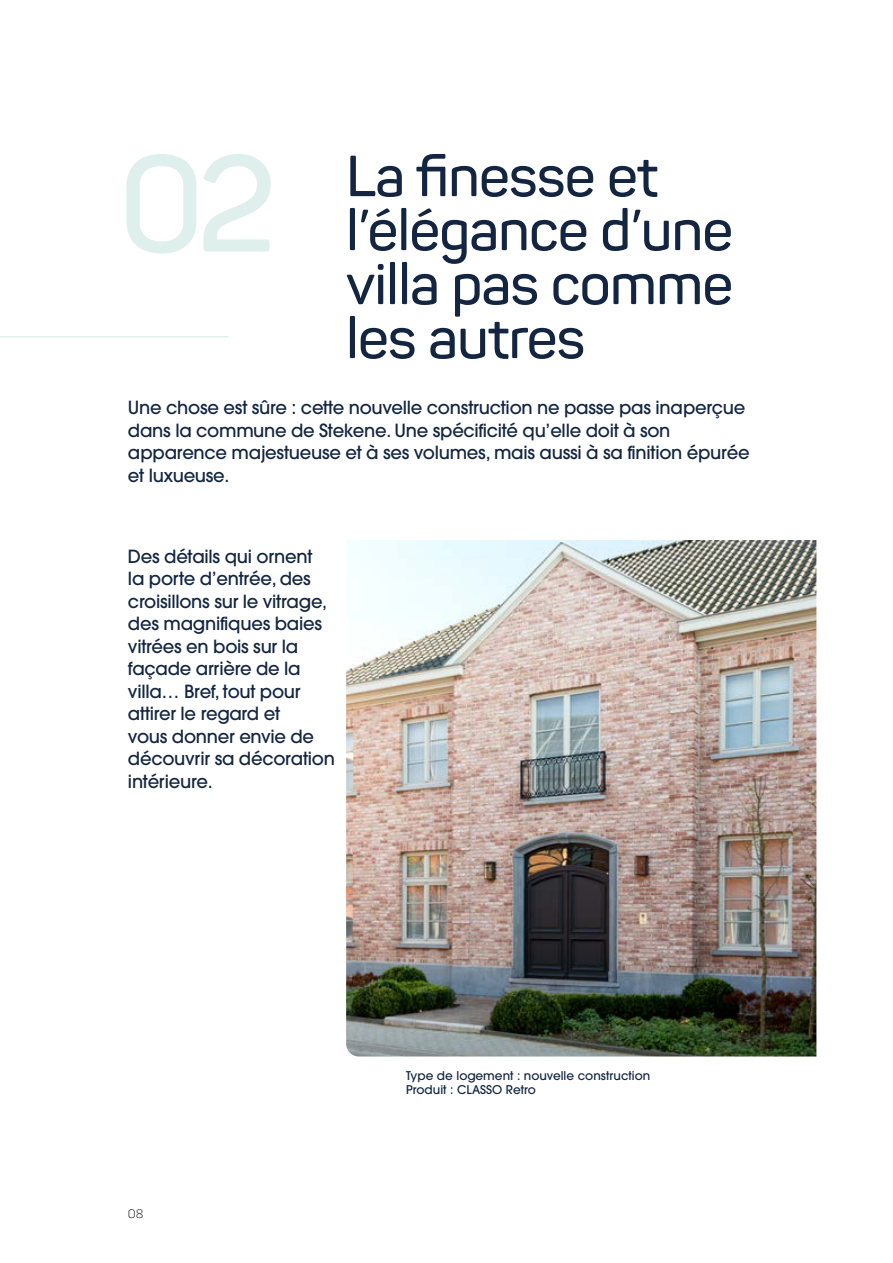
<style>
.page{position:relative;width:893px;height:1263px;background:#fff}
.page>*{position:absolute;margin:0;border:0;box-sizing:border-box;transform-origin:0 0}
.t1{font:600 134.4px "Panton";color:#dfefec}
.t2{font:600 57px/54px "Panton";letter-spacing:-.01em;color:#132541}
.t3{font:500 18px/22.5px "Avant Garde";letter-spacing:-.015em;color:#132541}
.t4{font:500 12px/13.5px "ITC Avant Garde Pro";color:#132541}
.t5{font:12px "Panton Trial Light";color:#000}
</style>
<div class="page">
<hr style="left:0;top:336px;width:229px;height:1px;background:#dfefec">
<img style="left:346px;top:540px;width:470px;height:516px">
<h1 class="t1" style="left:119px;top:121px;width:159px">02</h1>
<h2 class="t2" style="left:346px;top:149px;width:388px">La finesse et l’élégance d’une villa pas comme les autres</h2>
<p class="t3" style="left:128px;top:396px;width:623px">Une chose est sûre : cette nouvelle construction ne passe pas inaperçue dans la commune de Stekene. Une spécificité qu’elle doit à son apparence majestueuse et à ses volumes, mais aussi à sa finition épurée et luxueuse.</p>
<p class="t3" style="left:128px;top:545px;width:208px">Des détails qui ornent<br>la porte d’entrée, des croisillons sur le vitrage, des magnifiques baies vitrées en bois sur la façade arrière de la villa… Bref, tout pour attirer le regard et<br>vous donner envie de découvrir sa décoration intérieure.</p>
<p class="t5" style="left:128px;top:1207px;width:17px">08</p>
<p class="t4" style="left:406px;top:1069px;width:246px">Type de logement : nouvelle construction<br>Produit : CLASSO Retro</p>
</div>
